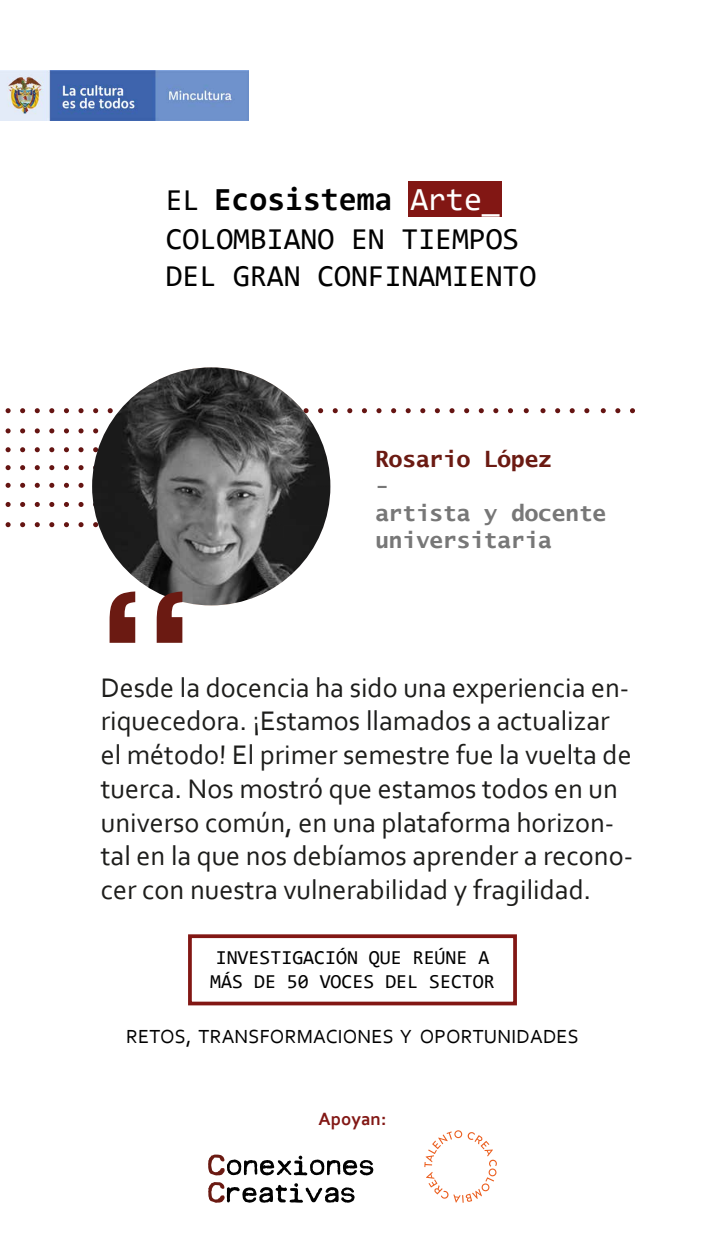
<style>
.page{position:relative;width:705px;height:1255px;background:#fff}
.page>*{position:absolute;margin:0;border:0;box-sizing:border-box;transform-origin:0 0}
.t1{font:700 32.5px "Consolas";color:#010101}
.t2{font:30.56px/36.7px "Consolas";color:#010101}
.t3{font:28.12px/33.8px "Corbel";color:#1d1d1b}
.t4{font:700 22.5px/27px "Lucida Sans Typewriter";color:#777}
.t5{font:700 22.5px "Lucida Sans Typewriter";color:#6b1a12}
.t6{font:19.88px/23.9px "Consolas";color:#010101}
.t7{font:19.88px "Corbel";letter-spacing:.01em;color:#010101}
.t8{font:700 18.62px "Corbel";color:#821714}
.s1{font-weight:400;font-size:30.56px}
.s2{font-weight:400;color:#fff}
</style>
<div class="page">
<div style="left:407px;top:181px;width:94px;height:36px;background:#821714"></div>
<svg style="left:208px;top:1155px;width:165px;height:21px"></svg>
<svg style="left:208px;top:1182px;width:147px;height:21px"></svg>
<svg style="left:424px;top:1130px;width:73px;height:73px"></svg>
<img style="left:0;top:71px;width:248px;height:50px">
<div style="left:188px;top:934px;width:328px;height:71px;border:4px solid #821714"></div>
<svg style="left:6px;top:522px;width:5px;height:5px"></svg>
<svg style="left:6px;top:502px;width:5px;height:5px"></svg>
<svg style="left:6px;top:483px;width:5px;height:5px"></svg>
<svg style="left:6px;top:465px;width:5px;height:5px"></svg>
<svg style="left:6px;top:447px;width:5px;height:5px"></svg>
<svg style="left:20px;top:522px;width:5px;height:5px"></svg>
<svg style="left:20px;top:502px;width:5px;height:5px"></svg>
<svg style="left:20px;top:483px;width:5px;height:5px"></svg>
<svg style="left:20px;top:465px;width:5px;height:5px"></svg>
<svg style="left:20px;top:447px;width:5px;height:5px"></svg>
<svg style="left:35px;top:522px;width:5px;height:5px"></svg>
<svg style="left:35px;top:502px;width:5px;height:5px"></svg>
<svg style="left:35px;top:483px;width:5px;height:5px"></svg>
<svg style="left:35px;top:465px;width:5px;height:5px"></svg>
<svg style="left:35px;top:447px;width:5px;height:5px"></svg>
<svg style="left:49px;top:522px;width:5px;height:5px"></svg>
<svg style="left:49px;top:502px;width:5px;height:5px"></svg>
<svg style="left:49px;top:483px;width:5px;height:5px"></svg>
<svg style="left:49px;top:465px;width:5px;height:5px"></svg>
<svg style="left:49px;top:447px;width:5px;height:5px"></svg>
<svg style="left:64px;top:522px;width:5px;height:5px"></svg>
<svg style="left:64px;top:502px;width:5px;height:5px"></svg>
<svg style="left:64px;top:483px;width:5px;height:5px"></svg>
<svg style="left:64px;top:465px;width:5px;height:5px"></svg>
<svg style="left:64px;top:447px;width:5px;height:5px"></svg>
<svg style="left:78px;top:522px;width:5px;height:5px"></svg>
<svg style="left:78px;top:502px;width:5px;height:5px"></svg>
<svg style="left:78px;top:483px;width:5px;height:5px"></svg>
<svg style="left:78px;top:465px;width:5px;height:5px"></svg>
<svg style="left:78px;top:447px;width:5px;height:5px"></svg>
<svg style="left:6px;top:428px;width:5px;height:5px"></svg>
<svg style="left:6px;top:408px;width:5px;height:5px"></svg>
<svg style="left:20px;top:428px;width:5px;height:5px"></svg>
<svg style="left:20px;top:408px;width:5px;height:5px"></svg>
<svg style="left:35px;top:428px;width:5px;height:5px"></svg>
<svg style="left:35px;top:408px;width:5px;height:5px"></svg>
<svg style="left:49px;top:428px;width:5px;height:5px"></svg>
<svg style="left:49px;top:408px;width:5px;height:5px"></svg>
<svg style="left:64px;top:428px;width:5px;height:5px"></svg>
<svg style="left:64px;top:408px;width:5px;height:5px"></svg>
<svg style="left:78px;top:428px;width:5px;height:5px"></svg>
<svg style="left:78px;top:408px;width:5px;height:5px"></svg>
<svg style="left:332px;top:408px;width:5px;height:5px"></svg>
<svg style="left:347px;top:408px;width:5px;height:5px"></svg>
<svg style="left:362px;top:408px;width:5px;height:5px"></svg>
<svg style="left:376px;top:408px;width:5px;height:5px"></svg>
<svg style="left:391px;top:408px;width:5px;height:5px"></svg>
<svg style="left:405px;top:408px;width:5px;height:5px"></svg>
<svg style="left:420px;top:408px;width:5px;height:5px"></svg>
<svg style="left:434px;top:408px;width:6px;height:5px"></svg>
<svg style="left:449px;top:408px;width:5px;height:5px"></svg>
<svg style="left:464px;top:408px;width:5px;height:5px"></svg>
<svg style="left:478px;top:408px;width:5px;height:5px"></svg>
<svg style="left:493px;top:408px;width:5px;height:5px"></svg>
<svg style="left:508px;top:408px;width:5px;height:5px"></svg>
<svg style="left:523px;top:408px;width:5px;height:5px"></svg>
<svg style="left:540px;top:408px;width:5px;height:5px"></svg>
<svg style="left:555px;top:408px;width:5px;height:5px"></svg>
<svg style="left:569px;top:408px;width:5px;height:5px"></svg>
<svg style="left:584px;top:408px;width:5px;height:5px"></svg>
<svg style="left:600px;top:408px;width:5px;height:5px"></svg>
<svg style="left:615px;top:408px;width:5px;height:5px"></svg>
<svg style="left:630px;top:408px;width:4px;height:5px"></svg>
<svg style="left:92px;top:367px;width:238px;height:238px"></svg>
<svg style="left:109px;top:591px;width:73px;height:52px"></svg>
<p class="t1" style="left:166px;top:178px;width:335px"><span class="s1">EL</span> Ecosistema <span class="s2">Arte_</span></p>
<p class="t2" style="left:166px;top:220px;width:372px">COLOMBIANO EN TIEMPOS<br>DEL GRAN CONFINAMIENTO</p>
<p class="t5" style="left:375px;top:446px;width:178px">Rosario López</p>
<p class="t4" style="left:375px;top:472px;width:232px">-<br>artista y docente universitaria</p>
<p class="t3" style="left:101px;top:670px;width:533px">Desde la docencia ha sido una experiencia en&shy;riquecedora. ¡Estamos llamados a actualizar el método! El primer semestre fue la vuelta de tuerca. Nos mostró que estamos todos en un universo común, en una plataforma horizon&shy;tal en la que nos debíamos aprender a recono&shy;cer con nuestra vulnerabilidad y fragilidad.</p>
<p class="t6" style="left:210px;top:945px;width:286px">INVESTIGACIÓN QUE REÚNE A<br>MÁS DE 50 VOCES DEL SECTOR</p>
<p class="t7" style="left:126px;top:1024px;width:454px">RETOS, TRANSFORMACIONES Y OPORTUNIDADES</p>
<p class="t8" style="left:318px;top:1107px;width:69px">Apoyan:</p>
</div>
